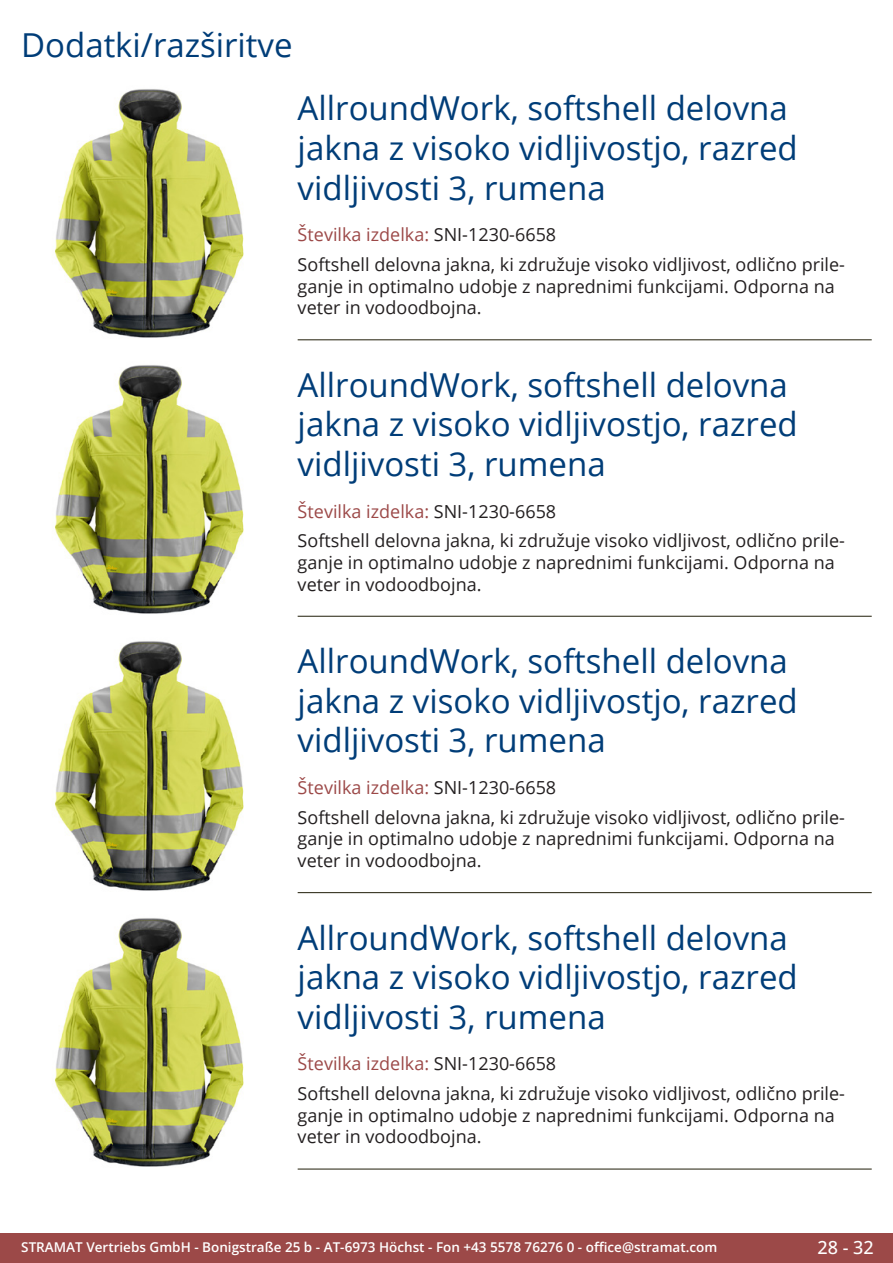
<style>
.page{position:relative;width:893px;height:1263px;background:#fff}
.page>*{position:absolute;margin:0;border:0;box-sizing:border-box;transform-origin:0 0}
.Produkttitel{font:33px/39.6px "Open Sans";color:#003d78}
.RastTitel{font:33px "Open Sans";color:#003d78}
.Beschreibung_Text{font:18px/21.6px "Open Sans";color:#231f20}
.TechDaten_Überschrif{font:18px "Open Sans";color:#9c4948}
.t1{font:500 18px "Open Sans";color:#fff}
.t2{font:600 13.5px "Open Sans";color:#fff}
.s1{color:#231f20}
</style>
<div class="page">
<div style="left:0;top:1233px;width:893px;height:30px;background:#9c4948"></div>
<hr style="left:298px;top:340px;width:574px;height:1px;background:#201d08">
<hr style="left:298px;top:616px;width:574px;height:1px;background:#201d08">
<hr style="left:298px;top:892px;width:574px;height:1px;background:#201d08">
<hr style="left:298px;top:1169px;width:574px;height:1px;background:#201d08">
<img style="left:55px;top:89px;width:189px;height:249px">
<img style="left:55px;top:365px;width:189px;height:249px">
<img style="left:55px;top:641px;width:189px;height:250px">
<img style="left:55px;top:918px;width:189px;height:249px">
<p class="RastTitel" style="left:21px;top:22px;width:273px">Dodatki/razširitve</p>
<p class="Produkttitel" style="left:298px;top:88px;width:502px">AllroundWork, softshell delovna jakna z visoko vidljivostjo, razred vidljivosti 3, rumena</p>
<p class="TechDaten_Überschrif" style="left:298px;top:222px;width:260px">Številka izdelka: <span class="s1">SNI-1230-6658</span></p>
<p class="Beschreibung_Text" style="left:298px;top:253px;width:547px">Softshell delovna jakna, ki združuje visoko vidljivost, odlično prile&shy;ganje in optimalno udobje z naprednimi funkcijami. Odporna na veter in vodoodbojna.</p>
<p class="Produkttitel" style="left:298px;top:364px;width:502px">AllroundWork, softshell delovna jakna z visoko vidljivostjo, razred vidljivosti 3, rumena</p>
<p class="TechDaten_Überschrif" style="left:298px;top:499px;width:260px">Številka izdelka: <span class="s1">SNI-1230-6658</span></p>
<p class="Beschreibung_Text" style="left:298px;top:530px;width:547px">Softshell delovna jakna, ki združuje visoko vidljivost, odlično prile&shy;ganje in optimalno udobje z naprednimi funkcijami. Odporna na veter in vodoodbojna.</p>
<p class="Produkttitel" style="left:298px;top:640px;width:502px">AllroundWork, softshell delovna jakna z visoko vidljivostjo, razred vidljivosti 3, rumena</p>
<p class="TechDaten_Überschrif" style="left:298px;top:775px;width:260px">Številka izdelka: <span class="s1">SNI-1230-6658</span></p>
<p class="Beschreibung_Text" style="left:298px;top:806px;width:547px">Softshell delovna jakna, ki združuje visoko vidljivost, odlično prile&shy;ganje in optimalno udobje z naprednimi funkcijami. Odporna na veter in vodoodbojna.</p>
<p class="Produkttitel" style="left:298px;top:917px;width:502px">AllroundWork, softshell delovna jakna z visoko vidljivostjo, razred vidljivosti 3, rumena</p>
<p class="TechDaten_Überschrif" style="left:298px;top:1051px;width:260px">Številka izdelka: <span class="s1">SNI-1230-6658</span></p>
<p class="Beschreibung_Text" style="left:298px;top:1082px;width:547px">Softshell delovna jakna, ki združuje visoko vidljivost, odlično prile&shy;ganje in optimalno udobje z naprednimi funkcijami. Odporna na veter in vodoodbojna.</p>
<p class="t2" style="left:21px;top:1238px;width:698px">STRAMAT Vertriebs GmbH - Bonigstraße 25 b - AT-6973 Höchst - Fon +43 5578 76276 0 - office@stramat.com</p>
<p class="t1" style="left:817px;top:1234px;width:58px">28 - 32</p>
</div>
